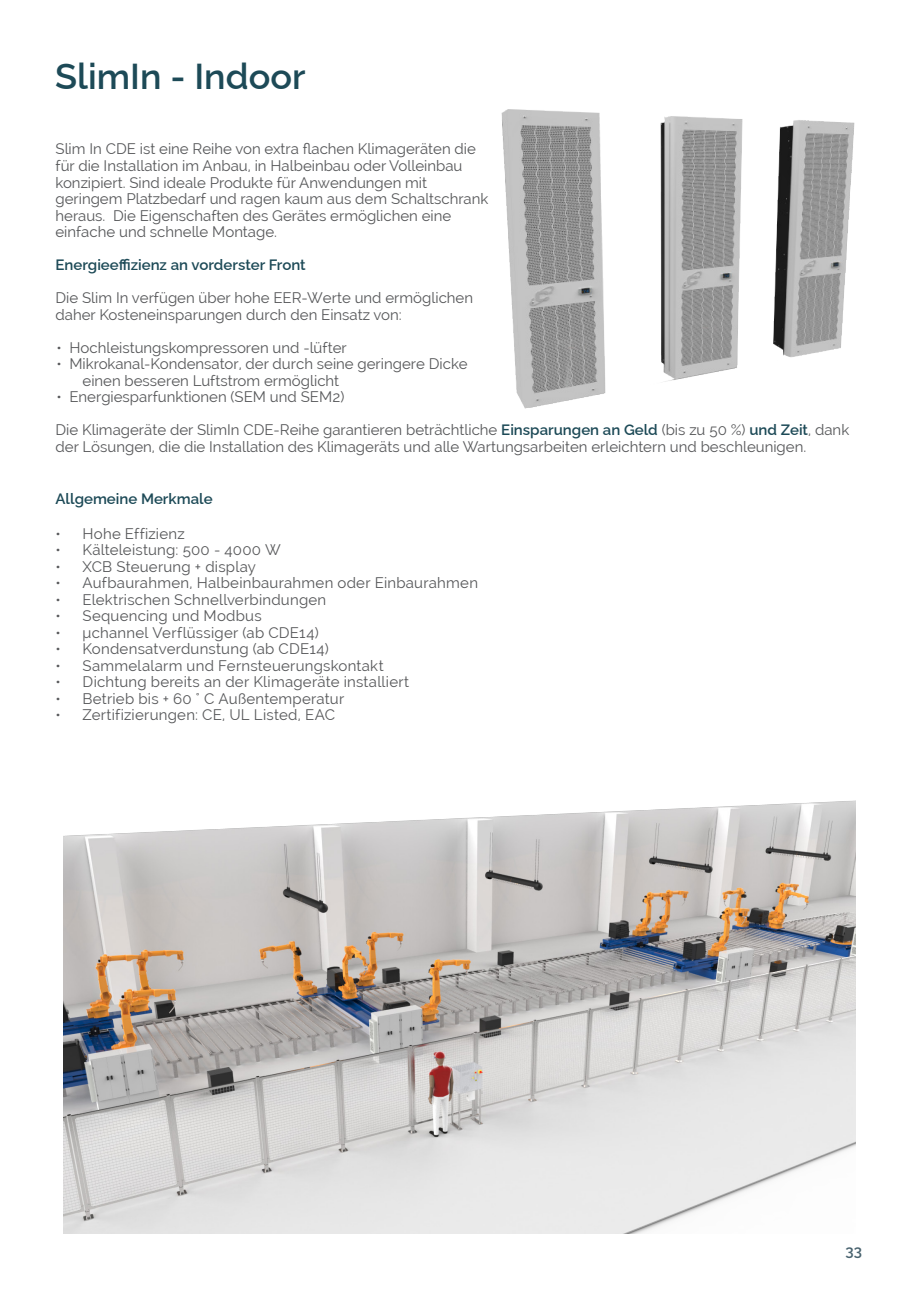
<style>
.page{position:relative;width:919px;height:1289px;background:#fff}
.page>*{position:absolute;margin:0;border:0;box-sizing:border-box;transform-origin:0 0}
.Titoli_Blu{font:100 36px "Raleway";color:#1d4a57}
.t1{font:15px/16.5px "Raleway";color:#57585a}
.t2{font:100 15px "Raleway";color:#1d4a57}
.t3{font:15px "Raleway";letter-spacing:.02em;color:#57585a}
.t4{font:100 15px "Raleway";color:#48626e}
.s1{font-weight:100;color:#1d4a57}
</style>
<div class="page">
<img style="left:64px;top:800px;width:791px;height:433px">
<img style="left:501px;top:109px;width:354px;height:300px">
<p class="Titoli_Blu" style="left:55px;top:48px;width:252px">SlimIn - Indoor</p>
<p class="t1" style="left:55px;top:141px;width:434px">Slim In CDE ist eine Reihe von extra flachen Klimageräten die für die Installation im Anbau, in Halbeinbau oder Volleinbau konzipiert. Sind ideale Produkte für Anwendungen mit geringem Platzbedarf und ragen kaum aus dem Schaltschrank heraus. Die Eigenschaften des Gerätes ermöglichen eine einfache und schnelle Montage.</p>
<p class="t2" style="left:55px;top:253px;width:252px">Energieeffizienz an vorderster Front</p>
<p class="t1" style="left:55px;top:289px;width:419px">Die Slim In verfügen über hohe EER-Werte und ermöglichen daher Kosteneinsparungen durch den Einsatz von:</p>
<p class="t1" style="left:57px;top:339px;width:291px">• Hochleistungskompressoren und -lüfter</p>
<p class="t1" style="left:82px;top:355px;width:386px;text-indent:-26px">• Mikrokanal-Kondensator, der durch seine geringere Dicke einen besseren Luftstrom ermöglicht</p>
<p class="t1" style="left:57px;top:388px;width:289px">• Energiesparfunktionen (SEM und SEM2)</p>
<p class="t1" style="left:55px;top:421px;width:795px">Die Klimageräte der SlimIn CDE-Reihe garantieren beträchtliche <span class="s1">Einsparungen an Geld</span> (bis zu 50 %) <span class="s1">und Zeit</span>, dank der Lösungen, die die Installation des Klimageräts und alle Wartungsarbeiten erleichtern und beschleunigen.</p>
<p class="t2" style="left:55px;top:486px;width:159px">Allgemeine Merkmale</p>
<p class="t3" style="left:55px;top:525px;width:131px">• Hohe Effizienz</p>
<p class="t1" style="left:55px;top:541px;width:227px">• Kälteleistung: 500 - 4000 W</p>
<p class="t1" style="left:55px;top:558px;width:202px">• XCB Steuerung + display</p>
<p class="t1" style="left:55px;top:574px;width:424px">• Aufbaurahmen, Halbeinbaurahmen oder Einbaurahmen</p>
<p class="t1" style="left:55px;top:591px;width:272px">• Elektrischen Schnellverbindungen</p>
<p class="t1" style="left:55px;top:607px;width:208px">• Sequencing und Modbus</p>
<p class="t1" style="left:55px;top:624px;width:265px">• μchannel Verflüssiger (ab CDE14)</p>
<p class="t1" style="left:55px;top:640px;width:275px">• Kondensatverdunstung (ab CDE14)</p>
<p class="t1" style="left:55px;top:657px;width:330px">• Sammelalarm und Fernsteuerungskontakt</p>
<p class="t1" style="left:55px;top:673px;width:355px">• Dichtung bereits an der Klimageräte installiert</p>
<p class="t1" style="left:55px;top:690px;width:290px">• Betrieb bis + 60 ° C Außentemperatur</p>
<p class="t1" style="left:55px;top:706px;width:281px">• Zertifizierungen: CE, UL Listed, EAC</p>
<p class="t4" style="left:845px;top:1238px;width:18px">33</p>
</div>
